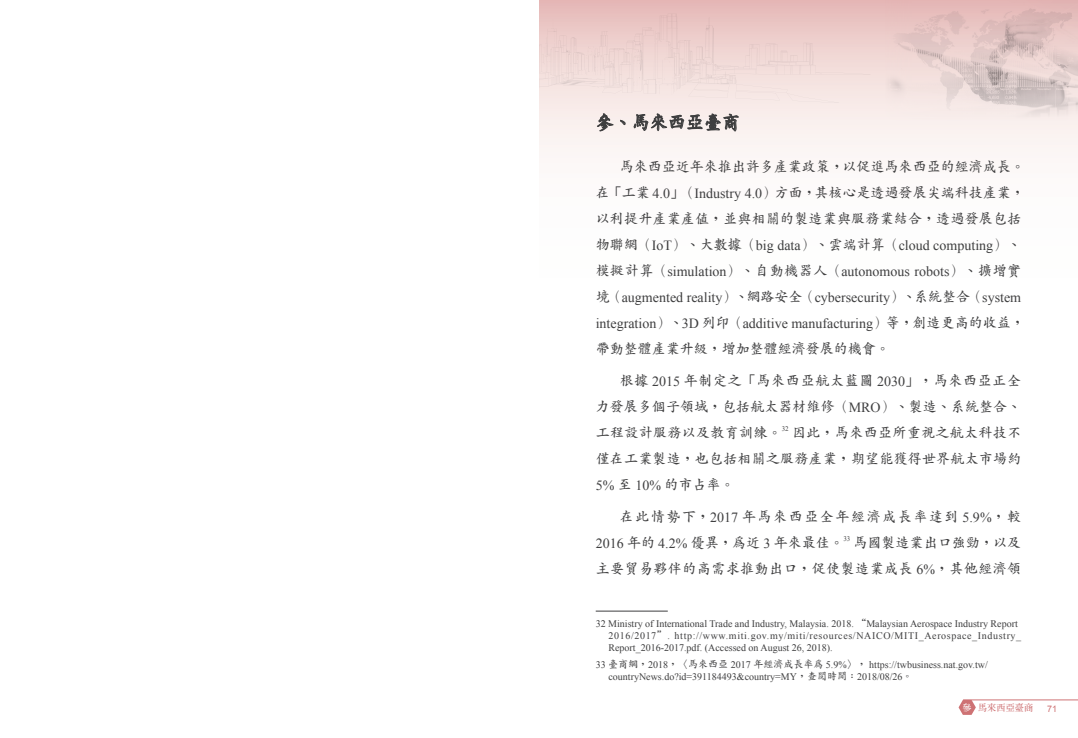
<style>
.page{position:relative;width:1078px;height:738px;background:#fff}
.page>*{position:absolute;margin:0;border:0;box-sizing:border-box;transform-origin:0 0}
.t1{font:700 18px "AR Kai B5";color:#3e3e3f}
.t2{font:700 14px/26px "AR Kai B5";letter-spacing:.015em;color:#3e3e3f;text-align:justify}
.t3{font:14px/26px "Times New Roman";color:#3e3e3f}
.t4{font:700 14px/26px "AR Kai B5";letter-spacing:.11em;color:#3e3e3f}
.t5{font:10px/12px "Times New Roman";color:#3e3e3f}
.t6{font:700 9.2px "AR Ming B5";color:#ce7274}
.t7{font:9px "Arial";color:#ce7274}
.t8{font:7px "Times New Roman";color:#3e3e3f}
.s1{font-family:"Times New Roman";font-weight:400}
.s2{font-family:"AR Kai B5";font-weight:700}
.s3{color:#fff}
</style>
<div class="page">
<div style="left:0;top:0;width:1077px;height:737px;background:linear-gradient(to bottom,#f5e5e3,#fff)"></div>
<svg style="left:539px;top:14px;width:331px;height:89px;background:#efd6d3"></svg>
<img style="left:539px;top:43px;width:127px;height:36px">
<img style="left:539px;top:19px;width:17px;height:23px">
<img style="left:653px;top:30px;width:15px;height:12px">
<img style="left:884px;top:0;width:193px;height:121px">
<svg style="left:958px;top:699px;width:17px;height:15px"></svg>
<hr style="left:962px;top:699px;width:115px;height:1px;background:#ce7274">
<svg style="left:597px;top:114px;width:16px;height:17px"></svg>
<svg style="left:620px;top:120px;width:5px;height:5px"></svg>
<svg style="left:634px;top:114px;width:104px;height:17px;background:#aba5a4"></svg>
<hr style="left:595px;top:610px;width:72px;height:1px;background:#3e3e3f">
<div style="left:0;top:0;width:539px;height:737px;background:#fff"></div>
<h1 class="t1" style="left:595px;top:113px;width:145px">參、馬來西亞臺商</h1>
<h2 class="t2" style="left:595px;top:153px;width:430px;text-indent:24px">馬來西亞近年來推出許多產業政策，以促進馬來西亞的經濟成長。在「工業 <span class="s1">4.0</span>」（<span class="s1">Industry 4.0</span>）方面，其核心是透過發展尖端科技產業，以利提升產業產值，並與相關的製造業與服務業結合，透過發展包括</h2>
<h2 class="t3" style="left:595px;top:232px;width:430px"><span class="s2">物聯網（</span>IoT<span class="s2">）、大數據（</span>big data<span class="s2">）、雲端計算（</span>cloud computing<span class="s2">）、模擬計算（</span>simulation<span class="s2">）、自動機器人（</span>autonomous robots<span class="s2">）、擴增實境（</span>augmented reality<span class="s2">）、網路安全（</span>cybersecurity<span class="s2">）、系統整合（</span>system integration<span class="s2">）、</span>3D <span class="s2">列印（</span>additive manufacturing<span class="s2">）等，創造更高的收益，</span></h2>
<h2 class="t2" style="left:595px;top:335px;width:295px">帶動整體產業升級，增加整體經濟發展的機會。</h2>
<h2 class="t2" style="left:595px;top:367px;width:427px;text-indent:24px">根據 <span class="s1">2015</span> 年制定之「馬來西亞航太藍圖 <span class="s1">2030</span>」，馬來西亞正全力發展多個子領域，包括航太器材維修（<span class="s1">MRO</span>）、製造、系統整合、工程設計服務以及教育訓練。</h2>
<h2 class="t2" style="left:595px;top:419px;width:427px;text-indent:196px">因此，馬來西亞所重視之航太科技不僅在工業製造，也包括相關之服務產業，期望能獲得世界航太市場約<span class="s1">5%</span> 至 <span class="s1">10%</span> 的市占率。</h2>
<h2 class="t4" style="left:595px;top:503px;width:427px;text-indent:24px">在此情勢下，<span class="s1">2017</span> 年馬來西亞全年經濟成長率達到 <span class="s1">5.9%</span>，較<br><span class="s1">2016</span> 年的 <span class="s1">4.2%</span> 優異，為近 <span class="s1">3</span> 年來最佳。</h2>
<p class="t8" style="left:781px;top:424px;width:8px">32</p>
<h2 class="t2" style="left:595px;top:529px;width:427px;text-align:right">馬國製造業出口強勁，以及<br>主要貿易夥伴的高需求推動出口，促使製造業成長 <span class="s1">6%</span>，其他經濟領</h2>
<p class="t8" style="left:843px;top:533px;width:8px">33</p>
<p class="t5" style="left:608px;top:617px;width:414px;text-indent:-13px">32 Ministry of International Trade and Industry, Malaysia. 2018. <span class="s2">“</span>Malaysian Aerospace Industry Report<br>2016/2017<span class="s2">”</span>. http://www.miti.gov.my/miti/resources/NAICO/MITI_Aerospace_Industry_<br>Report_2016-2017.pdf. (Accessed on August 26, 2018).</p>
<p class="t5" style="left:608px;top:658px;width:381px;text-indent:-13px">33 <span class="s2">臺商網，</span>2018<span class="s2">，〈馬來西亞</span> 2017 <span class="s2">年經濟成長率為</span> 5.9%<span class="s2">〉，</span> https://twbusiness.nat.gov.tw/ countryNews.do?id=391184493&amp;country=MY<span class="s2">，查閱時間：</span>2018/08/26<span class="s2">。</span></p>
<p class="t6" style="left:962px;top:702px;width:72px"><span class="s3">參</span> 馬來西亞臺商</p>
<p class="t7" style="left:1046px;top:702px;width:12px">71</p>
</div>
